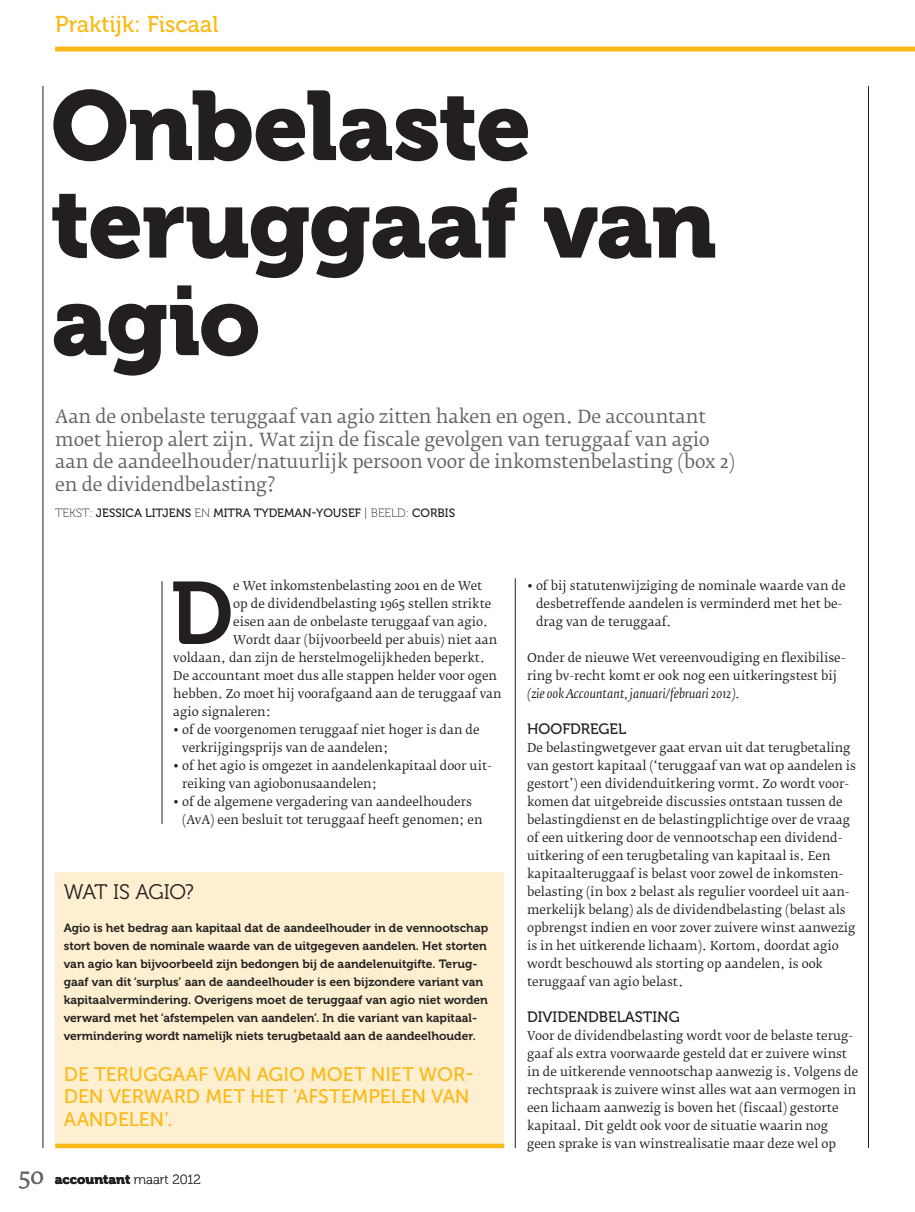
<style>
.page{position:relative;width:915px;height:1212px;background:#fff}
.page>*{position:absolute;margin:0;border:0;box-sizing:border-box;transform-origin:0 0}
.t1{font:97.5px/97.5px "Museo 900";letter-spacing:-.015em;color:#231f20}
.t2{font:88.05px "Museo 700";color:#231f20}
.t3{font:22.8px "Museo 500";color:#fcb814}
.t4{font:21px "Museo 300";letter-spacing:-.01em;color:#231f20}
.t5{font:19.5px/22.5px "Museo Sans 500";letter-spacing:-.005em;color:#fcb814}
.t6{font:18px/22.5px "Fedra Serif B Std";letter-spacing:-.01em;color:#636366}
.t7{font:15px "Museo 500";color:#231f20}
.t8{font:13.2px "Museo 900";color:#231f20}
.t9{font:12px/18px "Fedra Serif B Std";color:#231f20}
.t10{font:12px/18px "Museo 700";color:#231f20}
.t11{font:12px "Museo 500";color:#231f20}
.t12{font:italic 12px "Fedra Serif B Std";color:#231f20}
.s1{font-family:"Museo 100"}
.s2{font-family:"Fedra Serif B Std";font-size:22.5px;color:#636366}
</style>
<div class="page">
<hr style="left:867px;top:86px;width:1px;height:1062px;background:#231f20">
<hr style="left:43px;top:86px;width:1px;height:1062px;background:#231f20">
<hr style="left:55px;top:47px;width:859px;height:4px;background:#fcb814">
<hr style="left:514px;top:578px;width:1px;height:570px;background:#231f20">
<hr style="left:162px;top:581px;width:1px;height:243px;background:#231f20">
<div style="left:55px;top:872px;width:449px;height:276px;background:#feefd0"></div>
<hr style="left:55px;top:1144px;width:449px;height:4px;background:#fcb814">
<h3 class="t3" style="left:55px;top:12px;width:164px">PRAKTIJK: FISCAAL</h3>
<h1 class="t1" style="left:51px;top:78px;width:667px">Onbelaste teruggaaf van agio</h1>
<p class="t6" style="left:55px;top:405px;width:680px">Aan de onbelaste teruggaaf van agio zitten haken en ogen. De accountant moet hierop alert zijn. Wat zijn de fiscale gevolgen van teruggaaf van agio aan de aandeelhouder/natuurlijk persoon voor de inkomstenbelasting (box 2) en de dividendbelasting?</p>
<p class="t11" style="left:55px;top:506px;width:331px"><span class="s1">TEKST :</span> JESSICA LITJENS <span class="s1">EN</span> MITRA TYDEMAN-YOUSEF <span class="s1">| BEELD</span></p>
<p class="t11" style="left:405px;top:506px;width:51px"><span class="s1">:</span> CORBIS</p>
<h2 class="t2" style="left:170px;top:564px;width:59px">D</h2>
<p class="t9" style="left:233px;top:577px;width:250px">e Wet inkomstenbelasting 2001 en de Wet</p>
<p class="t9" style="left:233px;top:595px;width:259px">op de dividendbelasting 1965 stellen strikte</p>
<p class="t9" style="left:233px;top:613px;width:256px">eisen aan de onbelaste teruggaaf van agio.</p>
<p class="t9" style="left:233px;top:631px;width:265px">Wordt daar (bijvoorbeeld per abuis) niet aan</p>
<p class="t9" style="left:173px;top:649px;width:313px">voldaan, dan zijn de herstelmogelijkheden beperkt.</p>
<p class="t9" style="left:173px;top:667px;width:325px">De accountant moet dus alle stappen helder voor ogen</p>
<p class="t9" style="left:173px;top:685px;width:330px">hebben. Zo moet hij voorafgaand aan de teruggaaf van</p>
<p class="t9" style="left:173px;top:703px;width:99px">agio signaleren:</p>
<p class="t9" style="left:182px;top:721px;width:299px;text-indent:-9px">• of de voorgenomen teruggaaf niet hoger is dan de verkrijgingsprijs van de aandelen;</p>
<p class="t9" style="left:182px;top:757px;width:311px;text-indent:-9px">• of het agio is omgezet in aandelenkapitaal door uit&shy;reiking van agiobonusaandelen;</p>
<p class="t9" style="left:182px;top:793px;width:302px;text-indent:-9px">• of de algemene vergadering van aandeelhouders (AvA) een besluit tot teruggaaf heeft genomen; en</p>
<h3 class="t4" style="left:64px;top:881px;width:131px">WAT IS AGIO?</h3>
<p class="t10" style="left:64px;top:919px;width:425px">Agio is het bedrag aan kapitaal dat de aandeelhouder in de vennootschap stort boven de nominale waarde van de uitgegeven aandelen. Het storten van agio kan bijvoorbeeld zijn bedongen bij de aandelenuitgifte. Terug&shy;gaaf van dit ‘surplus’ aan de aandeelhouder is een bijzondere variant van kapitaalvermindering. Overigens moet de teruggaaf van agio niet worden verward met het ‘afstempelen van aandelen’. In die variant van kapitaal&shy;vermindering wordt namelijk niets terugbetaald aan de aandeelhouder.</p>
<h3 class="t5" style="left:64px;top:1062px;width:412px">DE TERUGGAAF VAN AGIO MOET NIET WOR-<br>DEN VERWARD MET HET ‘AFSTEMPELEN VAN<br>AANDELEN’.</h3>
<p class="t8" style="left:19px;top:1172px;width:183px"><span class="s2">50</span> accountant <span class="s1">MAART 2012</span></p>
<p class="t9" style="left:536px;top:577px;width:311px;text-indent:-9px">• of bij statutenwijziging de nominale waarde van de desbetreffende aandelen is verminderd met het be&shy;drag van de teruggaaf.</p>
<p class="t9" style="left:527px;top:649px;width:320px">Onder de nieuwe Wet vereenvoudiging en flexibilise&shy;ring bv-recht komt er ook nog een uitkeringstest bij</p>
<p class="t12" style="left:527px;top:687px;width:213px">(zie ook Accountant, januari/februari 2012).</p>
<p class="t7" style="left:527px;top:721px;width:101px">HOOFDREGEL</p>
<p class="t9" style="left:527px;top:739px;width:330px">De belastingwetgever gaat ervan uit dat terugbetaling van gestort kapitaal (‘teruggaaf van wat op aandelen is gestort’) een dividenduitkering vormt. Zo wordt voor&shy;komen dat uitgebreide discussies ontstaan tussen de belastingdienst en de belastingplichtige over de vraag of een uitkering door de vennootschap een dividend&shy;uitkering of een terugbetaling van kapitaal is. Een kapitaalteruggaaf is belast voor zowel de inkomsten&shy;belasting (in box 2 belast als regulier voordeel uit aan&shy;merkelijk belang) als de dividendbelasting (belast als opbrengst indien en voor zover zuivere winst aanwezig is in het uitkerende lichaam). Kortom, doordat agio wordt beschouwd als storting op aandelen, is ook teruggaaf van agio belast.</p>
<p class="t7" style="left:527px;top:1009px;width:154px">DIVIDENDBELASTING</p>
<p class="t9" style="left:527px;top:1027px;width:332px">Voor de dividendbelasting wordt voor de belaste terug&shy;gaaf als extra voorwaarde gesteld dat er zuivere winst in de uitkerende vennootschap aanwezig is. Volgens de rechtspraak is zuivere winst alles wat aan vermogen in een lichaam aanwezig is boven het (fiscaal) gestorte kapitaal. Dit geldt ook voor de situatie waarin nog geen sprake is van winstrealisatie maar deze wel op</p>
</div>
